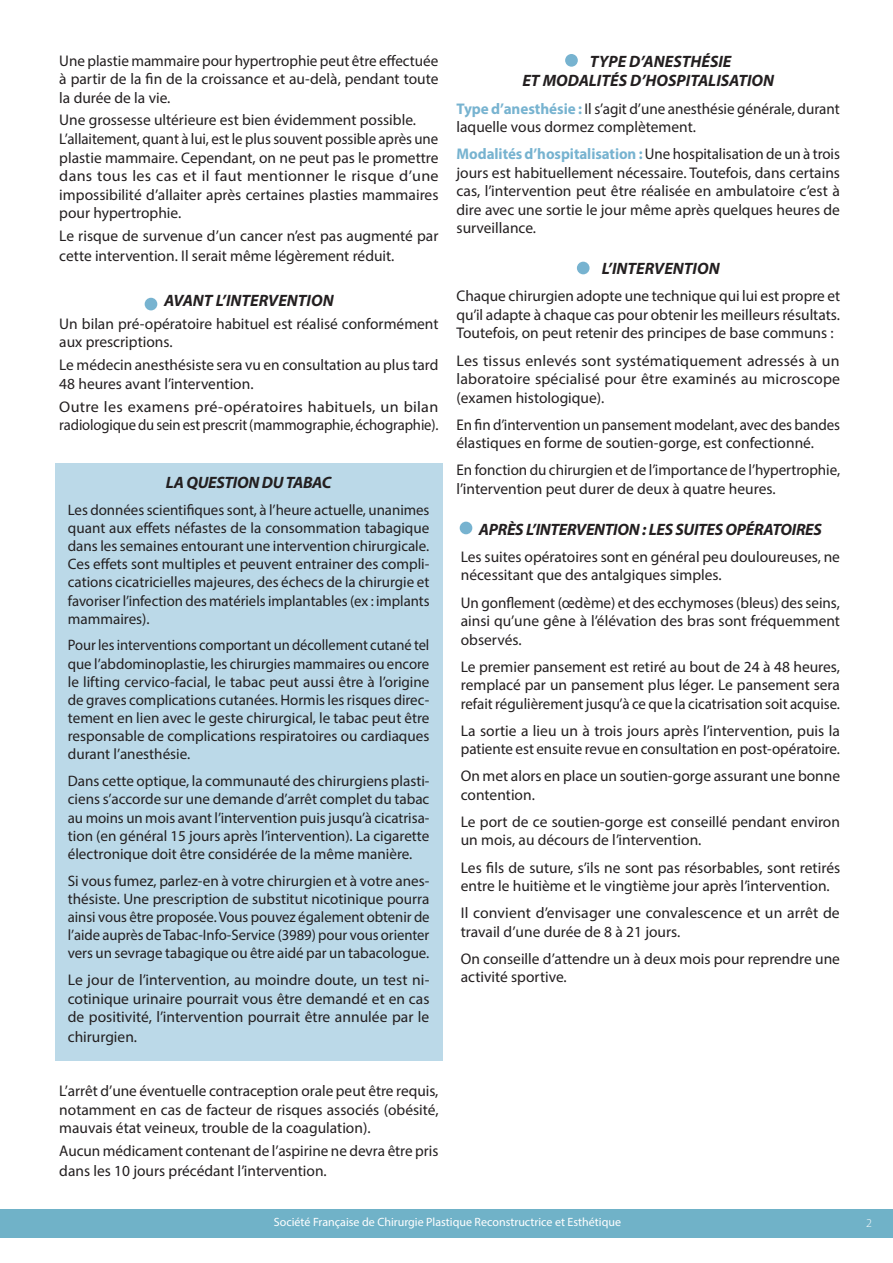
<style>
.page{position:relative;width:893px;height:1263px;background:#fff}
.page>*{position:absolute;margin:0;border:0;box-sizing:border-box;transform-origin:0 0}
.t1{font:italic 700 16.5px "Myriad Pro";letter-spacing:-.005em;color:#231f20}
.t2{font:15.45px/18.6px "Myriad Pro";color:#231f20}
.t3{font:15.45px/18.6px "Myriad Pro";color:#231f20;scale:1.04 1}
.t4{font:15.15px/18.1px "Myriad Pro";color:#231f20;text-align:justify}
.t5{font:15.15px/18.1px "Myriad Pro";color:#231f20;text-align:justify;scale:.96 1}
.t6{font:12px "Myriad Pro";color:#fff}
.t7{font:300 12px "Myriad Pro";color:#fff}
.s1{font-weight:700;color:#77b3d0}
</style>
<div class="page">
<div style="left:55px;top:463px;width:387px;height:597px;background:#bbd9e8"></div>
<div style="left:565px;top:54px;width:13px;height:13px;background:#77b3d0;border-radius:50%"></div>
<div style="left:577px;top:262px;width:13px;height:12px;background:#77b3d0;border-radius:50%"></div>
<div style="left:0;top:1209px;width:893px;height:28px;background:#70b2c8"></div>
<div style="left:145px;top:298px;width:12px;height:12px;background:#77b3d0;border-radius:50%"></div>
<div style="left:460px;top:522px;width:12px;height:12px;background:#77b3d0;border-radius:50%"></div>
<p class="t2" style="left:59px;top:51px;width:381px;text-align:justify">Une plastie mammaire pour hypertrophie peut être effectuée à partir de la fin de la croissance et au-delà, pendant toute la durée de la vie.</p>
<p class="t2" style="left:59px;top:111px;width:358px">Une grossesse ultérieure est bien évidemment possible.</p>
<p class="t2" style="left:59px;top:129px;width:381px;text-align:justify">L’allaitement, quant à lui, est le plus souvent possible après une plastie mammaire. Cependant, on ne peut pas le promettre dans tous les cas et il faut mentionner le risque d’une impossibilité d’allaiter après certaines plasties mammaires pour hypertrophie.</p>
<p class="t2" style="left:59px;top:226px;width:381px;line-height:19.8px">Le risque de survenue d’un cancer n’est pas augmenté par cette intervention. Il serait même légèrement réduit.</p>
<p class="t1" style="left:164px;top:290px;width:171px">AVANT L’INTERVENTION</p>
<p class="t2" style="left:59px;top:314px;width:381px">Un bilan pré-opératoire habituel est réalisé conformément aux prescriptions.</p>
<p class="t2" style="left:59px;top:355px;width:381px">Le médecin anesthésiste sera vu en consultation au plus tard<br>48 heures avant l’intervention.</p>
<p class="t3" style="left:59px;top:397px;width:366px">Outre les examens pré-opératoires habituels, un bilan radiologique du sein est prescrit (mammographie, échographie).</p>
<p class="t1" style="left:166px;top:472px;width:167px">LA QUESTION DU TABAC</p>
<p class="t4" style="left:68px;top:500px;width:363px">Les données scientifiques sont, à l’heure actuelle, unanimes quant aux effets néfastes de la consommation tabagique dans les semaines entourant une intervention chirurgicale.<br>Ces effets sont multiples et peuvent entrainer des compli&shy;cations cicatricielles majeures, des échecs de la chirurgie et favoriser l’infection des matériels implantables (ex : implants mammaires).</p>
<p class="t5" style="left:68px;top:636px;width:378px">Pour les interventions comportant un décollement cutané tel que l’abdominoplastie, les chirurgies mammaires ou encore le lifting cervico-facial, le tabac peut aussi être à l’origine de graves complications cutanées. Hormis les risques direc&shy;tement en lien avec le geste chirurgical, le tabac peut être responsable de complications respiratoires ou cardiaques durant l’anesthésie.</p>
<p class="t4" style="left:68px;top:772px;width:363px">Dans cette optique, la communauté des chirurgiens plasti&shy;ciens s’accorde sur une demande d’arrêt complet du tabac au moins un mois avant l’intervention puis jusqu’à cicatrisa&shy;tion (en général 15 jours après l’intervention). La cigarette électronique doit être considérée de la même manière.</p>
<p class="t4" style="left:68px;top:871px;width:363px">Si vous fumez, parlez-en à votre chirurgien et à votre anes&shy;thésiste. Une prescription de substitut nicotinique pourra ainsi vous être proposée. Vous pouvez également obtenir de l’aide auprès de Tabac-Info-Service (3989) pour vous orienter vers un sevrage tabagique ou être aidé par un tabacologue.</p>
<p class="t2" style="left:68px;top:970px;width:363px;text-align:justify">Le jour de l’intervention, au moindre doute, un test ni&shy;cotinique urinaire pourrait vous être demandé et en cas de positivité, l’intervention pourrait être annulée par le chirurgien.</p>
<p class="t2" style="left:59px;top:1081px;width:381px;text-align:justify">L’arrêt d’une éventuelle contraception orale peut être requis, notamment en cas de facteur de risques associés (obésité, mauvais état veineux, trouble de la coagulation).</p>
<p class="t2" style="left:59px;top:1140px;width:381px;line-height:19.8px">Aucun médicament contenant de l’aspirine ne devra être pris dans les 10 jours précédant l’intervention.</p>
<p class="t1" style="left:590px;top:50px;width:143px">TYPE D’ANESTHÉSIE</p>
<p class="t1" style="left:522px;top:70px;width:253px">ET MODALITÉS D’HOSPITALISATION</p>
<p class="t2" style="left:457px;top:99px;width:385px"><span class="s1">Type d’anesthésie :</span> Il s’agit d’une anesthésie générale, durant laquelle vous dormez complètement.</p>
<p class="t2" style="left:457px;top:144px;width:385px;text-align:justify"><span class="s1">Modalités d’hospitalisation :</span> Une hospitalisation de un à trois jours est habituellement nécessaire. Toutefois, dans certains cas, l’intervention peut être réalisée en ambulatoire c’est à dire avec une sortie le jour même après quelques heures de surveillance.</p>
<p class="t1" style="left:602px;top:258px;width:119px">L’INTERVENTION</p>
<p class="t2" style="left:457px;top:287px;width:385px;text-align:justify">Chaque chirurgien adopte une technique qui lui est propre et qu’il adapte à chaque cas pour obtenir les meilleurs résultats.<br>Toutefois, on peut retenir des principes de base communs :</p>
<p class="t2" style="left:457px;top:351px;width:385px;text-align:justify">Les tissus enlevés sont systématiquement adressés à un laboratoire spécialisé pour être examinés au microscope (examen histologique).</p>
<p class="t2" style="left:457px;top:415px;width:385px">En fin d’intervention un pansement modelant, avec des bandes élastiques en forme de soutien-gorge, est confectionné.</p>
<p class="t2" style="left:457px;top:460px;width:385px">En fonction du chirurgien et de l’importance de l’hypertrophie, l’intervention peut durer de deux à quatre heures.</p>
<p class="t1" style="left:479px;top:519px;width:344px">APRÈS L’INTERVENTION : LES SUITES OPÉRATOIRES</p>
<p class="t2" style="left:461px;top:547px;width:381px">Les suites opératoires sont en général peu douloureuses, ne nécessitant que des antalgiques simples.</p>
<p class="t2" style="left:461px;top:593px;width:381px;text-align:justify">Un gonflement (œdème) et des ecchymoses (bleus) des seins, ainsi qu’une gêne à l’élévation des bras sont fréquemment observés.</p>
<p class="t2" style="left:461px;top:657px;width:381px;text-align:justify">Le premier pansement est retiré au bout de 24 à 48 heures, remplacé par un pansement plus léger. Le pansement sera refait régulièrement jusqu’à ce que la cicatrisation soit acquise.</p>
<p class="t2" style="left:461px;top:721px;width:381px">La sortie a lieu un à trois jours après l’intervention, puis la patiente est ensuite revue en consultation en post-opératoire.</p>
<p class="t2" style="left:461px;top:767px;width:381px">On met alors en place un soutien-gorge assurant une bonne contention.</p>
<p class="t2" style="left:461px;top:812px;width:381px">Le port de ce soutien-gorge est conseillé pendant environ un mois, au décours de l’intervention.</p>
<p class="t2" style="left:461px;top:858px;width:381px">Les fils de suture, s’ils ne sont pas résorbables, sont retirés entre le huitième et le vingtième jour après l’intervention.</p>
<p class="t2" style="left:461px;top:903px;width:381px">Il convient d’envisager une convalescence et un arrêt de travail d’une durée de 8 à 21 jours.</p>
<p class="t2" style="left:461px;top:949px;width:381px">On conseille d’attendre un à deux mois pour reprendre une activité sportive.</p>
<p class="t6" style="left:274px;top:1215px;width:349px">Société Française de Chirurgie Plastique Reconstructrice et Esthétique</p>
<p class="t7" style="left:866px;top:1216px;width:7px">2</p>
</div>
